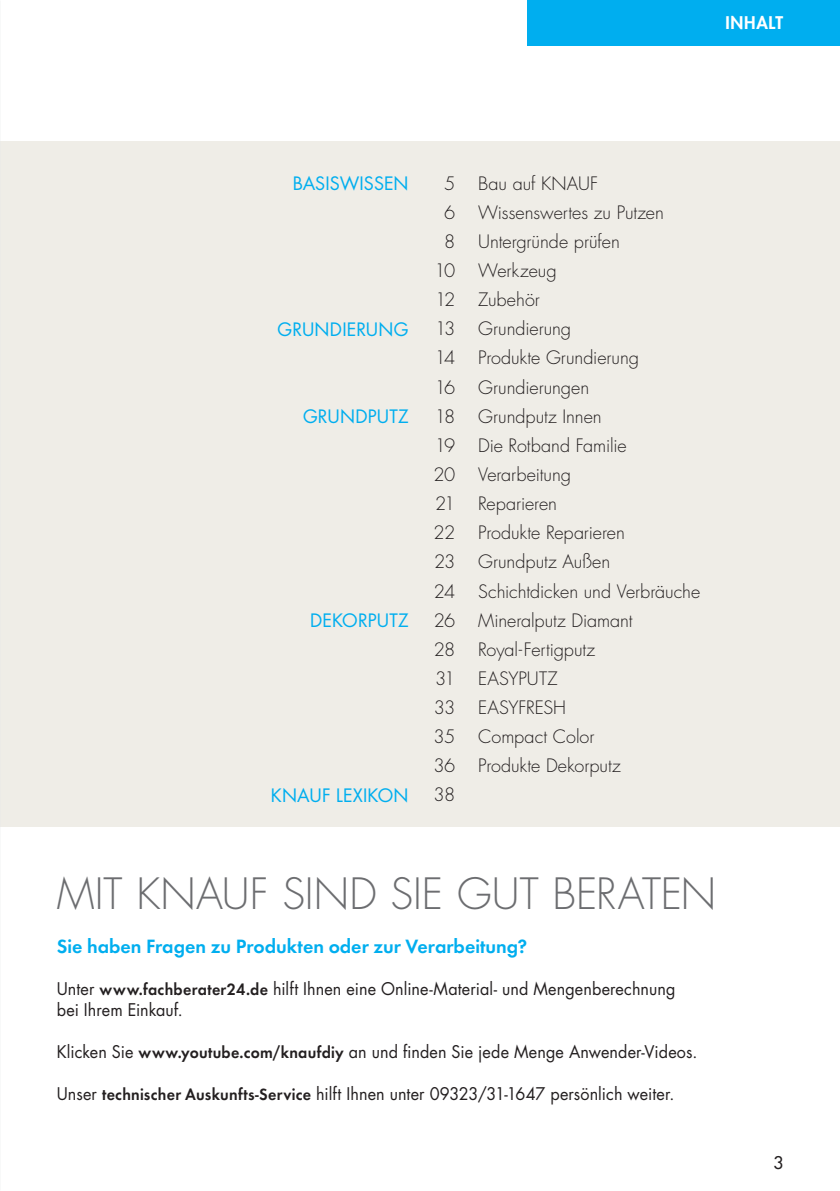
<style>
.page{position:relative;width:840px;height:1191px;background:#fff}
.page>*{position:absolute;margin:0;border:0;box-sizing:border-box;transform-origin:0 0}
.t1{font:300 42px "Futura";color:#6c6d70}
.t2{font:20px "Futura Dem";color:#00aeef}
.t3{font:300 18px "Futura";letter-spacing:-.005em;color:#231f20}
.t4{font:18px "Futura";letter-spacing:.005em;color:#00aeef}
.t5{font:17px/21px "Futura";letter-spacing:.005em;color:#231f20;scale:.95 1}
.t6{font:800 17px "Futura";letter-spacing:.04em;color:#fff}
.t7{font:17px "Futura";color:#231f20}
.s1{font-family:"Futura Dem"}
</style>
<div class="page">
<div style="left:0;top:142px;width:839px;height:685px;background:#efede7"></div>
<div style="left:527px;top:0;width:312px;height:45px;background:#00aeef"></div>
<p class="t6" style="left:725px;top:12px;width:59px">INHALT</p>
<p class="t4" style="left:292px;top:172px;width:117px">BASISWISSEN</p>
<p class="t4" style="left:277px;top:317px;width:132px">GRUNDIERUNG</p>
<p class="t4" style="left:303px;top:405px;width:107px">GRUNDPUTZ</p>
<p class="t4" style="left:310px;top:609px;width:100px">DEKORPUTZ</p>
<p class="t4" style="left:271px;top:783px;width:139px">KNAUF LEXIKON</p>
<p class="t3" style="left:444px;top:172px;width:13px">5</p>
<p class="t3" style="left:478px;top:172px;width:121px">Bau auf KNAUF</p>
<p class="t3" style="left:444px;top:201px;width:13px">6</p>
<p class="t3" style="left:478px;top:201px;width:187px">Wissenswertes zu Putzen</p>
<p class="t3" style="left:444px;top:230px;width:13px">8</p>
<p class="t3" style="left:478px;top:230px;width:143px">Untergründe prüfen</p>
<p class="t3" style="left:434px;top:259px;width:23px">10</p>
<p class="t3" style="left:478px;top:259px;width:80px">Werkzeug</p>
<p class="t3" style="left:435px;top:289px;width:22px">12</p>
<p class="t3" style="left:478px;top:289px;width:63px">Zubehör</p>
<p class="t3" style="left:435px;top:318px;width:22px">13</p>
<p class="t3" style="left:478px;top:318px;width:94px">Grundierung</p>
<p class="t3" style="left:434px;top:347px;width:22px">14</p>
<p class="t3" style="left:478px;top:347px;width:162px">Produkte Grundierung</p>
<p class="t3" style="left:434px;top:376px;width:22px">16</p>
<p class="t3" style="left:478px;top:376px;width:113px">Grundierungen</p>
<p class="t3" style="left:434px;top:405px;width:22px">18</p>
<p class="t3" style="left:478px;top:405px;width:125px">Grundputz Innen</p>
<p class="t3" style="left:434px;top:434px;width:22px">19</p>
<p class="t3" style="left:478px;top:434px;width:150px">Die Rotband Familie</p>
<p class="t3" style="left:433px;top:463px;width:24px">20</p>
<p class="t3" style="left:478px;top:463px;width:94px">Verarbeitung</p>
<p class="t3" style="left:435px;top:492px;width:22px">21</p>
<p class="t3" style="left:478px;top:492px;width:80px">Reparieren</p>
<p class="t3" style="left:433px;top:522px;width:23px">22</p>
<p class="t3" style="left:478px;top:522px;width:148px">Produkte Reparieren</p>
<p class="t3" style="left:434px;top:551px;width:23px">23</p>
<p class="t3" style="left:478px;top:551px;width:133px">Grundputz Außen</p>
<p class="t3" style="left:433px;top:580px;width:23px">24</p>
<p class="t3" style="left:478px;top:580px;width:223px">Schichtdicken und Verbräuche</p>
<p class="t3" style="left:434px;top:609px;width:23px">26</p>
<p class="t3" style="left:478px;top:609px;width:156px">Mineralputz Diamant</p>
<p class="t3" style="left:433px;top:638px;width:23px">28</p>
<p class="t3" style="left:478px;top:638px;width:118px">Royal- Fertigputz</p>
<p class="t3" style="left:435px;top:667px;width:22px">31</p>
<p class="t3" style="left:478px;top:667px;width:81px">EASYPUTZ</p>
<p class="t3" style="left:433px;top:696px;width:23px">33</p>
<p class="t3" style="left:478px;top:696px;width:89px">EASYFRESH</p>
<p class="t3" style="left:433px;top:725px;width:23px">35</p>
<p class="t3" style="left:478px;top:725px;width:118px">Compact Color</p>
<p class="t3" style="left:433px;top:755px;width:23px">36</p>
<p class="t3" style="left:478px;top:755px;width:144px">Produkte Dekorputz</p>
<p class="t3" style="left:433px;top:784px;width:23px">38</p>
<h1 class="t1" style="left:57px;top:868px;width:660px">MIT KNAUF SIND SIE GUT BERATEN</h1>
<p class="t2" style="left:57px;top:932px;width:472px">Sie haben Fragen zu Produkten oder zur Verarbeitung?</p>
<p class="t5" style="left:57px;top:978px;width:652px">Unter <span class="s1">www.fachberater24.de</span> hilft Ihnen eine Online-Material- und Mengenberechnung bei Ihrem Einkauf.</p>
<p class="t5" style="left:57px;top:1041px;width:675px">Klicken Sie <span class="s1">www.youtube.com/knaufdiy</span> an und finden Sie jede Menge Anwender-Videos.</p>
<p class="t5" style="left:57px;top:1083px;width:651px">Unser <span class="s1">technischer Auskunfts-Service</span> hilft Ihnen unter 09323/31-1647 persönlich weiter.</p>
<p class="t7" style="left:773px;top:1152px;width:11px">3</p>
</div>
